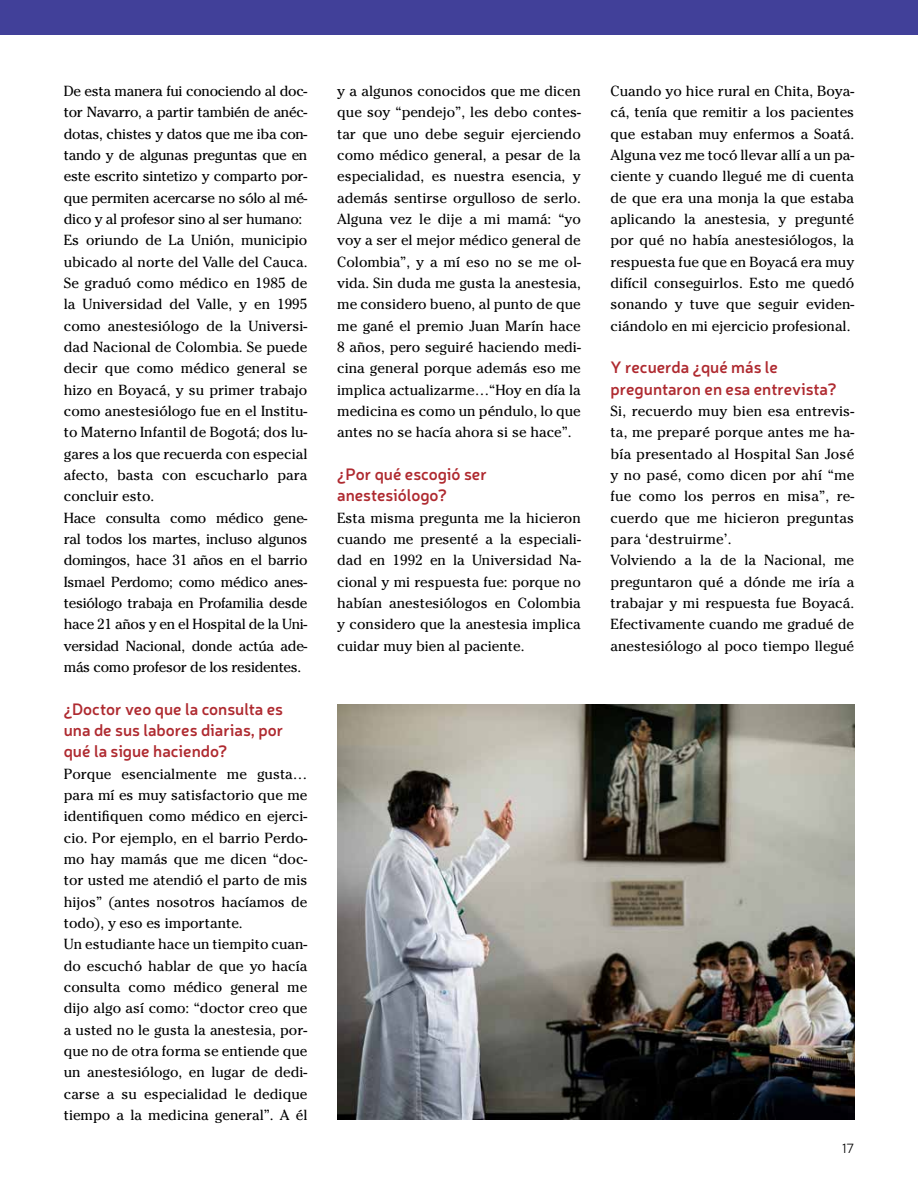
<style>
.page{position:relative;width:918px;height:1188px;background:#fff}
.page>*{position:absolute;margin:0;border:0;box-sizing:border-box;transform-origin:0 0}
.t1{font:600 16.5px/21.3px "Neris";color:#af2a30}
.t2{font:14.55px/21.3px "Cheltenham";color:#000;text-align:justify}
.t3{font:14.55px/21.3px "Cheltenham";letter-spacing:-.02em;color:#000}
.t4{font:300 13.5px "Neris";color:#000}
</style>
<div class="page">
<div style="left:1px;top:0;width:917px;height:34px;background:#414099"></div>
<img style="left:337px;top:704px;width:517px;height:416px">
<p class="t3" style="left:64px;top:80px;width:245px">De esta manera fui conociendo al doc&shy;tor Navarro, a partir también de anéc&shy;dotas, chistes y datos que me iba con&shy;tando y de algunas preguntas que en este escrito sintetizo y comparto por&shy;que permiten acercarse no sólo al mé&shy;dico y al profesor sino al ser humano:<br>Es oriundo de La Unión, municipio ubicado al norte del Valle del Cauca.<br>Se graduó como médico en 1985 de la Universidad del Valle, y en 1995 como anestesiólogo de la Universi&shy;dad Nacional de Colombia. Se puede decir que como médico general se hizo en Boyacá, y su primer trabajo como anestesiólogo fue en el Institu&shy;to Materno Infantil de Bogotá; dos lu&shy;gares a los que recuerda con especial afecto, basta con escucharlo para concluir esto.<br>Hace consulta como médico gene&shy;ral todos los martes, incluso algunos domingos, hace 31 años en el barrio Ismael Perdomo; como médico anes&shy;tesiólogo trabaja en Profamilia desde hace 21 años y en el Hospital de la Uni&shy;versidad Nacional, donde actúa ade&shy;más como profesor de los residentes.</p>
<p class="t1" style="left:64px;top:697px;width:221px;text-align:justify">¿Doctor veo que la consulta es una de sus labores diarias, por qué la sigue haciendo?</p>
<p class="t2" style="left:64px;top:763px;width:245px;text-align:left">Porque esencialmente me gusta… para mí es muy satisfactorio que me identifiquen como médico en ejerci&shy;cio. Por ejemplo, en el barrio Perdo&shy;mo hay mamás que me dicen “doc&shy;tor usted me atendió el parto de mis hijos” (antes nosotros hacíamos de todo), y eso es importante.<br>Un estudiante hace un tiempito cuan&shy;do escuchó hablar de que yo hacía consulta como médico general me dijo algo así como: “doctor creo que a usted no le gusta la anestesia, por&shy;que no de otra forma se entiende que un anestesiólogo, en lugar de dedi&shy;carse a su especialidad le dedique tiempo a la medicina general”. A él</p>
<p class="t2" style="left:337px;top:80px;width:245px">y a algunos conocidos que me dicen que soy “pendejo”, les debo contes&shy;tar que uno debe seguir ejerciendo como médico general, a pesar de la especialidad, es nuestra esencia, y además sentirse orgulloso de serlo.<br>Alguna vez le dije a mi mamá: “yo voy a ser el mejor médico general de Colombia”, y a mí eso no se me ol&shy;vida. Sin duda me gusta la anestesia, me considero bueno, al punto de que me gané el premio Juan Marín hace 8 años, pero seguiré haciendo medi&shy;cina general porque además eso me implica actualizarme…“Hoy en día la medicina es como un péndulo, lo que antes no se hacía ahora si se hace”.</p>
<p class="t1" style="left:337px;top:463px;width:151px">¿Por qué escogió ser anestesiólogo?</p>
<p class="t2" style="left:337px;top:507px;width:245px">Esta misma pregunta me la hicieron cuando me presenté a la especiali&shy;dad en 1992 en la Universidad Na&shy;cional y mi respuesta fue: porque no habían anestesiólogos en Colombia y considero que la anestesia implica cuidar muy bien al paciente.</p>
<p class="t2" style="left:611px;top:80px;width:245px">Cuando yo hice rural en Chita, Boya&shy;cá, tenía que remitir a los pacientes que estaban muy enfermos a Soatá.<br>Alguna vez me tocó llevar allí a un pa&shy;ciente y cuando llegué me di cuenta de que era una monja la que estaba aplicando la anestesia, y pregunté por qué no había anestesiólogos, la respuesta fue que en Boyacá era muy difícil conseguirlos. Esto me quedó sonando y tuve que seguir eviden&shy;ciándolo en mi ejercicio profesional.</p>
<p class="t1" style="left:611px;top:356px;width:228px">Y recuerda ¿qué más le preguntaron en esa entrevista?</p>
<p class="t2" style="left:611px;top:400px;width:245px;text-align:left">Si, recuerdo muy bien esa entrevis&shy;ta, me preparé porque antes me ha&shy;bía presentado al Hospital San José y no pasé, como dicen por ahí “me fue como los perros en misa”, re&shy;cuerdo que me hicieron preguntas para ‘destruirme’.<br>Volviendo a la de la Nacional, me preguntaron qué a dónde me iría a trabajar y mi respuesta fue Boyacá.<br>Efectivamente cuando me gradué de anestesiólogo al poco tiempo llegué</p>
<p class="t4" style="left:842px;top:1139px;width:14px">17</p>
</div>
